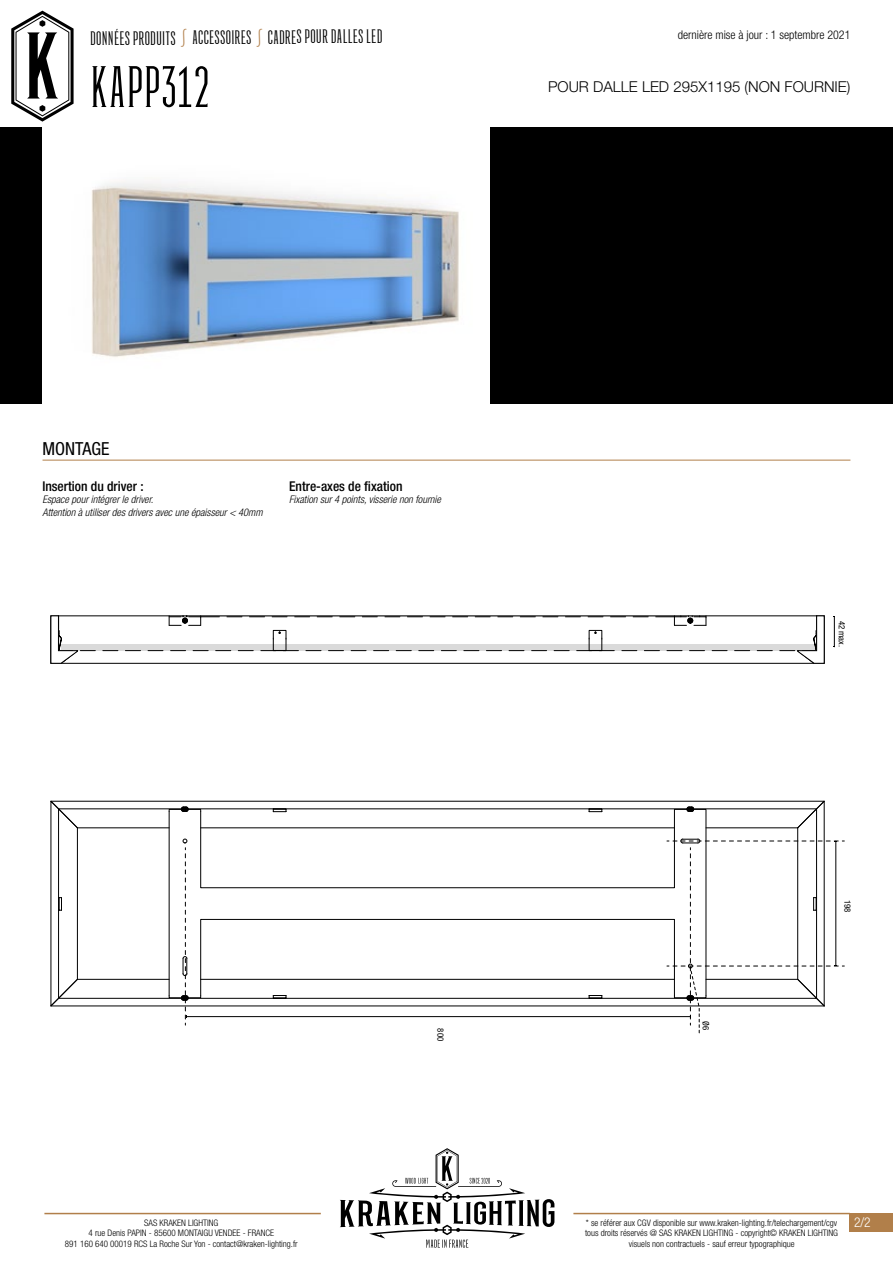
<style>
.page{position:relative;width:893px;height:1263px;background:#fff}
.page>*{position:absolute;margin:0;border:0;box-sizing:border-box;transform-origin:0 0}
.t1{font:300 54px "Green Grove";color:#000}
.t2{font:300 18px "Green Grove";letter-spacing:-.01em;color:#000}
.t3{font:condensed 18px "Helvetica Neue LT Std";color:#000}
.t4{font:300 15px "Helvetica Neue LT Std";color:#000}
.t5{font:500 condensed 13.5px "Helvetica Neue LT Std";color:#000}
.t6{font:300 condensed 13.5px "Helvetica Neue LT Std";color:#fff}
.t7{font:300 condensed 12px "Helvetica Neue LT Std";color:#000}
.t8{font:italic 300 condensed 10.5px/12.6px "Helvetica Neue LT Std";color:#000}
.t9{font:300 condensed 9px/10.8px "Helvetica Neue LT Std";color:#000;text-align:center}
.t10{font:condensed 8.7px "Helvetica Neue LT Std";color:#000}
.s1{font-family:"Helvetica Neue LT Std";color:#b17f4a}
</style>
<div class="page">
<hr style="left:43px;top:460px;width:807px;height:1px;background:#b17f4a">
<hr style="left:44px;top:1213px;width:277px;height:1px;background:#b17f4a">
<hr style="left:573px;top:1213px;width:277px;height:1px;background:#b17f4a">
<svg style="left:11px;top:11px;width:63px;height:111px"></svg>
<svg style="left:340px;top:1148px;width:214px;height:100px"></svg>
<div style="left:850px;top:1213px;width:43px;height:18px;background:#b17f4a"></div>
<div style="left:489px;top:128px;width:404px;height:276px;background:#000"></div>
<div style="left:0;top:128px;width:43px;height:276px;background:#000"></div>
<img style="left:92px;top:181px;width:367px;height:176px">
<div style="left:61px;top:644px;width:754px;height:6px;background:#dadada"></div>
<hr style="left:834px;top:617px;width:1px;height:30px;background:#000">
<div style="left:51px;top:615px;width:773px;height:49px;border:1px solid #000"></div>
<svg style="left:757px;top:650px;width:15px;height:1px"></svg>
<svg style="left:735px;top:650px;width:15px;height:1px"></svg>
<svg style="left:712px;top:650px;width:15px;height:1px"></svg>
<svg style="left:689px;top:650px;width:15px;height:1px"></svg>
<svg style="left:667px;top:650px;width:15px;height:1px"></svg>
<svg style="left:644px;top:650px;width:15px;height:1px"></svg>
<svg style="left:622px;top:650px;width:15px;height:1px"></svg>
<svg style="left:554px;top:650px;width:15px;height:1px"></svg>
<svg style="left:532px;top:650px;width:15px;height:1px"></svg>
<svg style="left:509px;top:650px;width:15px;height:1px"></svg>
<svg style="left:486px;top:650px;width:15px;height:1px"></svg>
<svg style="left:464px;top:650px;width:15px;height:1px"></svg>
<svg style="left:441px;top:650px;width:15px;height:1px"></svg>
<svg style="left:419px;top:650px;width:15px;height:1px"></svg>
<svg style="left:396px;top:650px;width:15px;height:1px"></svg>
<svg style="left:374px;top:650px;width:15px;height:1px"></svg>
<svg style="left:351px;top:650px;width:15px;height:1px"></svg>
<svg style="left:328px;top:650px;width:15px;height:1px"></svg>
<svg style="left:306px;top:650px;width:15px;height:1px"></svg>
<svg style="left:238px;top:650px;width:15px;height:1px"></svg>
<svg style="left:216px;top:650px;width:15px;height:1px"></svg>
<svg style="left:193px;top:650px;width:15px;height:1px"></svg>
<svg style="left:171px;top:650px;width:15px;height:1px"></svg>
<svg style="left:148px;top:650px;width:15px;height:1px"></svg>
<svg style="left:125px;top:650px;width:16px;height:1px"></svg>
<svg style="left:103px;top:650px;width:15px;height:1px"></svg>
<div style="left:273px;top:639px;width:13px;height:12px;border:1px solid #000"></div>
<svg style="left:261px;top:650px;width:37px;height:1px"></svg>
<svg style="left:273px;top:630px;width:14px;height:9px"></svg>
<svg style="left:577px;top:650px;width:37px;height:1px"></svg>
<svg style="left:589px;top:630px;width:13px;height:9px"></svg>
<svg style="left:169px;top:616px;width:50px;height:10px"></svg>
<svg style="left:656px;top:616px;width:51px;height:10px"></svg>
<svg style="left:780px;top:615px;width:45px;height:49px"></svg>
<svg style="left:50px;top:615px;width:45px;height:49px"></svg>
<svg style="left:50px;top:800px;width:794px;height:233px"></svg>
<h2 class="t2" style="left:90px;top:27px;width:294px">DONNÉES PRODUITS <span class="s1">∫</span> ACCESSOIRES <span class="s1">∫</span> CADRES POUR DALLES LED</h2>
<h3 class="t7" style="left:678px;top:28px;width:174px">dernière mise à jour : 1 septembre 2021</h3>
<h3 class="t4" style="left:548px;top:78px;width:304px">POUR DALLE LED 295X1195 (NON FOURNIE)</h3>
<h1 class="t1" style="left:90px;top:57px;width:121px">KAPP312</h1>
<h2 class="t3" style="left:43px;top:439px;width:69px">MONTAGE</h2>
<h3 class="t5" style="left:42px;top:478px;width:103px">Insertion du driver :</h3>
<p class="t8" style="left:42px;top:494px;width:222px">Espace pour intégrer le driver.<br>Attention à utiliser des drivers avec une épaisseur &lt; 40mm</p>
<h3 class="t5" style="left:289px;top:478px;width:115px">Entre-axes de fixation</h3>
<p class="t8" style="left:289px;top:494px;width:153px">Fixation sur 4 points, visserie non fournie</p>
<p class="t10" style="left:446px;top:1028px;width:14px;rotate:90deg">800</p>
<p class="t9" style="left:65px;top:1217px;width:234px">SAS KRAKEN LIGHTING<br>4 rue Denis PAPIN - 85600 MONTAIGU VENDEE - FRANCE<br>891 160 640 00019 RCS La Roche Sur Yon - contact@kraken-lighting.fr</p>
<p class="t10" style="left:847px;top:620px;width:28px;rotate:90deg">42 max.</p>
<p class="t10" style="left:711px;top:1021px;width:11px;rotate:90deg">Ø6</p>
<p class="t10" style="left:852px;top:899px;width:14px;rotate:90deg">198</p>
<p class="t9" style="left:585px;top:1217px;width:254px">* se référer aux CGV disponible sur www.kraken-lighting.fr/telechargement/cgv tous droits réservés @ SAS KRAKEN LIGHTING - copyright© KRAKEN LIGHTING visuels non contractuels - sauf erreur typographique</p>
<h3 class="t6" style="left:854px;top:1214px;width:18px">2/2</h3>
</div>
